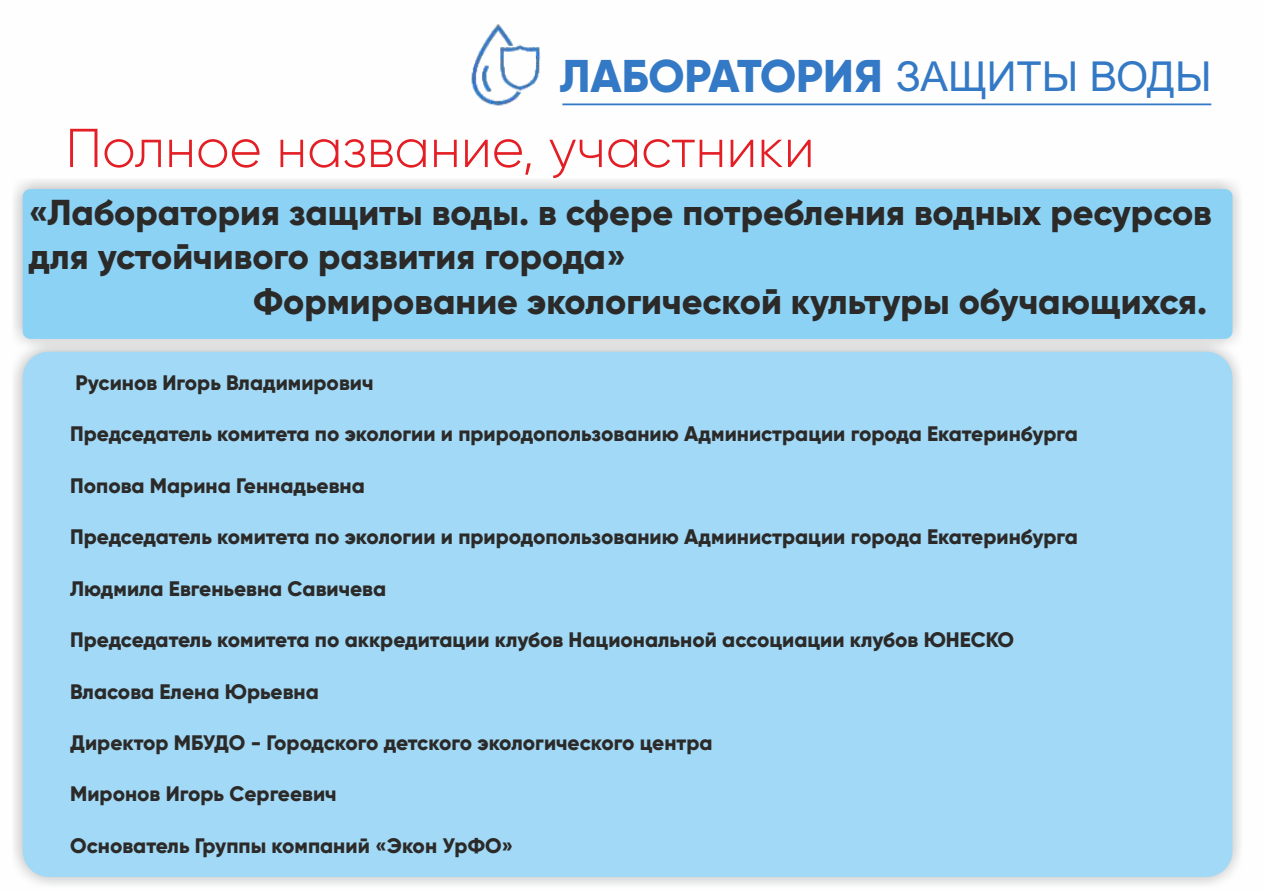
<style>
.page{position:relative;width:1263px;height:893px;background:#fff}
.page>*{position:absolute;margin:0;border:0;box-sizing:border-box;transform-origin:0 0}
.t1{font:300 54.6px "Gilroy";color:#e31e24}
.t2{font:800 45.9px "Gilroy";color:#3479c5}
.t3{font:800 36px "Gilroy";color:#2b2a29}
.t4{font:800 21px "Gilroy";color:#2b2a29}
.s1{font-family:"Arial";font-weight:400;font-size:41.25px}
</style>
<div class="page">
<hr style="left:562px;top:103px;width:649px;height:2px;background:#3479c5">
<img style="left:471px;top:24px;width:70px;height:82px">
<img style="left:14px;top:180px;width:1226px;height:705px">
<div style="left:23px;top:189px;width:1209px;height:150px;background:#8bd2f5;border-radius:7px"></div>
<div style="left:23px;top:352px;width:1209px;height:525px;background:#a2d9f6;border-radius:26px"></div>
<h2 class="t2" style="left:560px;top:55px;width:653px">ЛАБОРАТОРИЯ <span class="s1">ЗАЩИТЫ ВОДЫ</span></h2>
<h1 class="t1" style="left:65px;top:123px;width:751px">Полное название, участники</h1>
<h3 class="t3" style="left:29px;top:197px;width:1185px">«Лаборатория защиты воды. в сфере потребления водных ресурсов</h3>
<h3 class="t3" style="left:29px;top:241px;width:599px">для устойчивого развития города»</h3>
<h3 class="t3" style="left:254px;top:285px;width:955px">Формирование экологической культуры обучающихся .</h3>
<p class="t4" style="left:75px;top:373px;width:299px">Русинов Игорь Владимирович</p>
<p class="t4" style="left:70px;top:424px;width:1009px">Председатель комитета по экологии и природопользованию Администрации города Екатеринбурга</p>
<p class="t4" style="left:70px;top:476px;width:296px">Попова Марина Геннадьевна</p>
<p class="t4" style="left:70px;top:527px;width:1009px">Председатель комитета по экологии и природопользованию Администрации города Екатеринбурга</p>
<p class="t4" style="left:70px;top:579px;width:317px">Людмила Евгеньевна Савичева</p>
<p class="t4" style="left:70px;top:630px;width:945px">Председатель комитета по аккредитации клубов Национальной ассоциации клубов ЮНЕСКО</p>
<p class="t4" style="left:70px;top:682px;width:250px">Власова Елена Юрьевна</p>
<p class="t4" style="left:70px;top:733px;width:644px">Директор МБУДО - Городского детского экологического центра</p>
<p class="t4" style="left:70px;top:785px;width:268px">Миронов Игорь Сергеевич</p>
<p class="t4" style="left:70px;top:836px;width:445px">Основатель Группы компаний «Экон УрФО»</p>
</div>
